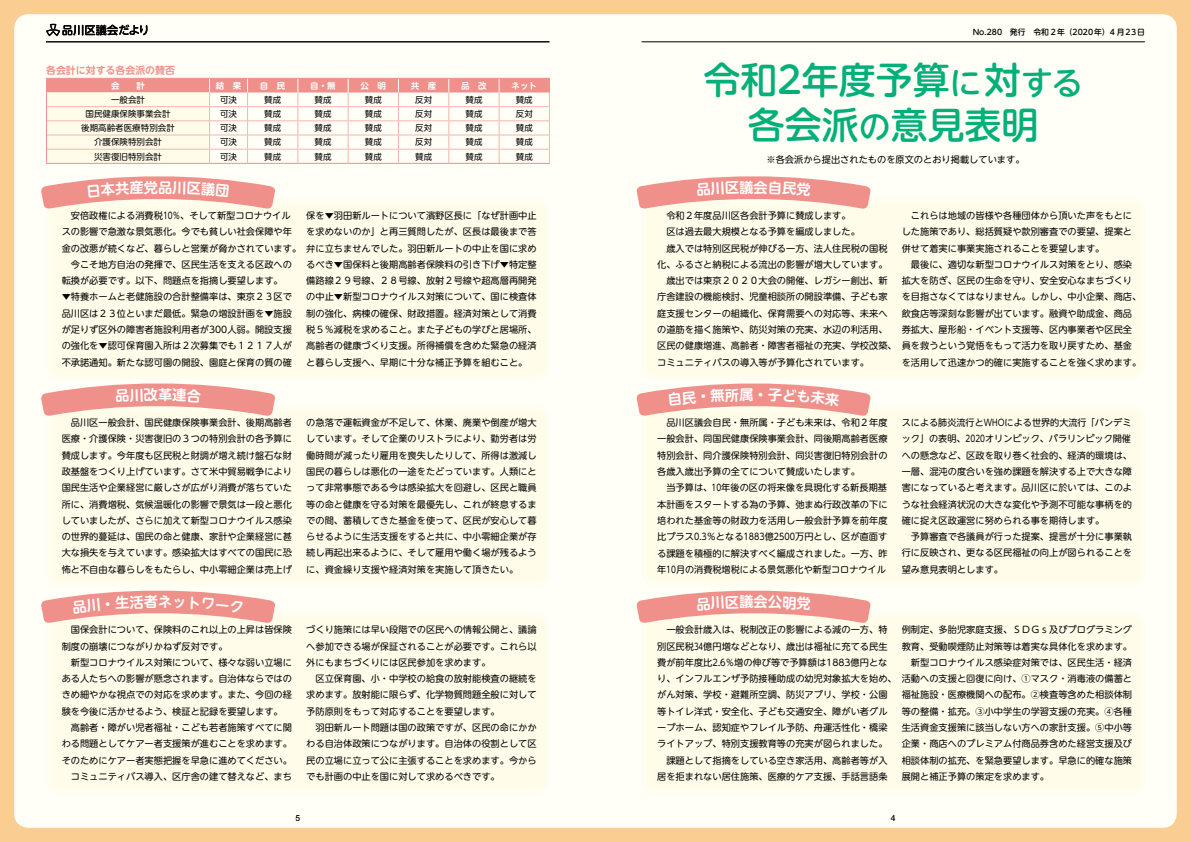
<style>
.page{position:relative;width:1191px;height:842px;background:#facd93}
.page>*{position:absolute;margin:0;border:0;box-sizing:border-box;transform-origin:0 0}
.t1{font:500 36.9px/44.6px "UD Shin M Go Pro";color:#04af7a;text-align:center}
.t2{font:700 14.2px "UD Shin M Go Pro De";color:#fff}
.t3{font:700 9.9px "UD Shin M Go Pro De";color:#f0908a}
.t4{font:9.2px/16.3px "UD Shin M Go Pro";color:#000}
.t5{font:8.5px "UD Shin M Go Pro";color:#000}
.t6{font:700 8.5px "UD Shin M Go Pro De";color:#fff}
.t7{font:500 8.5px "Helvetica Neue LT Std";color:#000}
.t8{font:500 7.8px "UD Shin M Go Pro";color:#000}
.s1{font-size:31.9px}
</style>
<div class="page">
<div style="left:14px;top:14px;width:1162px;height:814px;background:#fffef7;border-radius:14px"></div>
<hr style="left:641px;top:41px;width:503px;height:1px;background:#000">
<hr style="left:46px;top:41px;width:503px;height:1px;background:#000">
<svg style="left:46px;top:24px;width:101px;height:12px"></svg>
<hr style="left:46px;top:163px;width:163px;height:1px;background:#f0908a">
<hr style="left:209px;top:163px;width:38px;height:1px;background:#f0908a">
<hr style="left:247px;top:163px;width:51px;height:1px;background:#f0908a">
<hr style="left:298px;top:163px;width:50px;height:1px;background:#f0908a">
<hr style="left:348px;top:163px;width:50px;height:1px;background:#f0908a">
<hr style="left:398px;top:163px;width:51px;height:1px;background:#f0908a">
<hr style="left:449px;top:163px;width:50px;height:1px;background:#f0908a">
<hr style="left:499px;top:163px;width:51px;height:1px;background:#f0908a">
<svg style="left:46px;top:78px;width:504px;height:85px"></svg>
<div style="left:46px;top:198px;width:503px;height:181px;background:#fffdea;border-radius:14px"></div>
<div style="left:641px;top:198px;width:503px;height:181px;background:#fffdea;border-radius:14px"></div>
<div style="left:46px;top:405px;width:503px;height:182px;background:#fffdea;border-radius:14px"></div>
<div style="left:641px;top:405px;width:503px;height:182px;background:#fffdea;border-radius:14px"></div>
<div style="left:46px;top:612px;width:503px;height:182px;background:#fffdea;border-radius:14px"></div>
<div style="left:641px;top:612px;width:503px;height:182px;background:#fffdea;border-radius:14px"></div>
<svg style="left:41px;top:176px;width:235px;height:33px"></svg>
<svg style="left:636px;top:176px;width:235px;height:33px"></svg>
<svg style="left:41px;top:383px;width:234px;height:34px"></svg>
<svg style="left:636px;top:383px;width:235px;height:34px"></svg>
<svg style="left:41px;top:590px;width:235px;height:34px"></svg>
<svg style="left:636px;top:590px;width:235px;height:34px"></svg>
<p class="t3" style="left:46px;top:62px;width:130px">各会計に対する各会派の賛否</p>
<p class="t6" style="left:111px;top:79px;width:36px">会　　計</p>
<p class="t6" style="left:216px;top:78px;width:27px">結　果</p>
<p class="t6" style="left:260px;top:78px;width:27px">自　民</p>
<p class="t6" style="left:310px;top:78px;width:27px">自・無</p>
<p class="t6" style="left:360px;top:78px;width:27px">公　明</p>
<p class="t6" style="left:411px;top:78px;width:27px">共　産</p>
<p class="t6" style="left:461px;top:78px;width:27px">品　改</p>
<p class="t6" style="left:511px;top:78px;width:27px">ネット</p>
<p class="t5" style="left:111px;top:92px;width:36px">一般会計</p>
<p class="t5" style="left:220px;top:92px;width:19px">可決</p>
<p class="t5" style="left:264px;top:92px;width:19px">賛成</p>
<p class="t5" style="left:314px;top:92px;width:19px">賛成</p>
<p class="t5" style="left:365px;top:92px;width:19px">賛成</p>
<p class="t5" style="left:415px;top:92px;width:19px">反対</p>
<p class="t5" style="left:465px;top:92px;width:19px">賛成</p>
<p class="t5" style="left:516px;top:92px;width:19px">賛成</p>
<p class="t5" style="left:85px;top:107px;width:87px">国民健康保険事業会計</p>
<p class="t5" style="left:220px;top:107px;width:19px">可決</p>
<p class="t5" style="left:264px;top:107px;width:19px">賛成</p>
<p class="t5" style="left:314px;top:107px;width:19px">賛成</p>
<p class="t5" style="left:365px;top:107px;width:19px">賛成</p>
<p class="t5" style="left:415px;top:107px;width:19px">反対</p>
<p class="t5" style="left:465px;top:107px;width:19px">賛成</p>
<p class="t5" style="left:516px;top:107px;width:19px">反対</p>
<p class="t5" style="left:81px;top:121px;width:95px">後期高齢者医療特別会計</p>
<p class="t5" style="left:220px;top:121px;width:19px">可決</p>
<p class="t5" style="left:264px;top:121px;width:19px">賛成</p>
<p class="t5" style="left:314px;top:121px;width:19px">賛成</p>
<p class="t5" style="left:365px;top:121px;width:19px">賛成</p>
<p class="t5" style="left:415px;top:121px;width:19px">反対</p>
<p class="t5" style="left:465px;top:121px;width:19px">賛成</p>
<p class="t5" style="left:516px;top:121px;width:19px">賛成</p>
<p class="t5" style="left:94px;top:135px;width:70px">介護保険特別会計</p>
<p class="t5" style="left:220px;top:135px;width:19px">可決</p>
<p class="t5" style="left:264px;top:135px;width:19px">賛成</p>
<p class="t5" style="left:314px;top:135px;width:19px">賛成</p>
<p class="t5" style="left:365px;top:135px;width:19px">賛成</p>
<p class="t5" style="left:415px;top:135px;width:19px">反対</p>
<p class="t5" style="left:465px;top:135px;width:19px">賛成</p>
<p class="t5" style="left:516px;top:135px;width:19px">賛成</p>
<p class="t5" style="left:94px;top:149px;width:70px">災害復旧特別会計</p>
<p class="t5" style="left:220px;top:149px;width:19px">可決</p>
<p class="t5" style="left:264px;top:149px;width:19px">賛成</p>
<p class="t5" style="left:314px;top:149px;width:19px">賛成</p>
<p class="t5" style="left:365px;top:149px;width:19px">賛成</p>
<p class="t5" style="left:415px;top:149px;width:19px">賛成</p>
<p class="t5" style="left:465px;top:149px;width:19px">賛成</p>
<p class="t5" style="left:516px;top:149px;width:19px">賛成</p>
<h2 class="t2" style="left:144px;top:176px;width:30px">党品</h2>
<p class="t4" style="left:62px;top:207px;width:241px">　安倍政権による消費税10％、そして新型コロナウイルスの影響で急激な景気悪化。今でも貧しい社会保障や年金の改悪が続くなど、暮らしと営業が脅かされています。　今こそ地方自治の発揮で、区民生活を支える区政への転換が必要です。以下、問題点を指摘し要望します。</p>
<p class="t4" style="left:62px;top:288px;width:232px;text-align:justify">▼特養ホームと老健施設の合計整備率は、東京２３区で品川区は２３位といまだ最低。緊急の増設計画を▼施設が足りず区外の障害者施設利用者が300人弱。開設支援の強化を▼認可保育園入所は２次募集でも１２１７人が不承諾通知。新たな認可園の開設、園庭と保育の質の確</p>
<h2 class="t2" style="left:144px;top:383px;width:30px">改革</h2>
<p class="t4" style="left:306px;top:207px;width:232px;text-align:justify">保を▼羽田新ルートについて濱野区長に「なぜ計画中止を求めないのか」と再三質問したが、区長は最後まで答弁に立ちませんでした。羽田新ルートの中止を国に求めるべき▼国保料と後期高齢者保険料の引き下げ▼特定整備路線２９号線、２８号線、放射２号線や超高層再開発の中止▼新型コロナウイルス対策について、国に検査体制の強化、病棟の確保、財政措置。経済対策として消費税５％減税を求めること。また子どもの学びと居場所、高齢者の健康づくり支援。所得補償を含めた緊急の経済と暮らし支援へ、早期に十分な補正予算を組むこと。</p>
<p class="t4" style="left:62px;top:414px;width:232px;text-align:justify">　品川区一般会計、国民健康保険事業会計、後期高齢者医療・介護保険・災害復旧の３つの特別会計の各予算に賛成します。今年度も区民税と財調が増え続け盤石な財政基盤をつくり上げています。さて米中貿易戦争により国民生活や企業経営に厳しさが広がり消費が落ちていた所に、消費増税、気候温暖化の影響で景気は一段と悪化していましたが、さらに加えて新型コロナウイルス感染の世界的蔓延は、国民の命と健康、家計や企業経営に甚大な損失を与えています。感染拡大はすべての国民に恐怖と不自由な暮らしをもたらし、中小零細企業は売上げ</p>
<p class="t4" style="left:306px;top:414px;width:232px;text-align:justify">の急落で運転資金が不足して、休業、廃業や倒産が増大しています。そして企業のリストラにより、勤労者は労働時間が減ったり雇用を喪失したりして、所得は激減し国民の暮らしは悪化の一途をたどっています。人類にとって非常事態である今は感染拡大を回避し、区民と職員等の命と健康を守る対策を最優先し、これが終息するまでの間、蓄積してきた基金を使って、区民が安心して暮らせるように生活支援をすると共に、中小零細企業が存続し再起出来るように、そして雇用や働く場が残るように、資金繰り支援や経済対策を実施して頂きたい。</p>
<h2 class="t2" style="left:144px;top:590px;width:30px">者ネ</h2>
<p class="t4" style="left:62px;top:621px;width:232px">　国保会計について、保険料のこれ以上の上昇は皆保険制度の崩壊につながりかねず反対です。<br>　新型コロナウイルス対策について、様々な弱い立場にある人たちへの影響が懸念されます。自治体ならではのきめ細やかな視点での対応を求めます。また、今回の経験を今後に活かせるよう、検証と記録を要望します。　高齢者・障がい児者福祉・こども若者施策すべてに関わる問題としてケアー者支援策が進むことを求めます。そのためにケアー者実態把握を早急に進めてください。　コミュニティバス導入、区庁舎の建て替えなど、まち</p>
<p class="t4" style="left:306px;top:621px;width:232px">づくり施策には早い段階での区民への情報公開と、議論へ参加できる場が保証されることが必要です。これら以外にもまちづくりには区民参加を求めます。<br>　区立保育園、小・中学校の給食の放射能検査の継続を求めます。放射能に限らず、化学物質問題全般に対して予防原則をもって対応することを要望します。<br>　羽田新ルート問題は国の政策ですが、区民の命にかかわる自治体政策につながります。自治体の役割として区民の立場に立って公に主張することを求めます。今からでも計画の中止を国に対して求めるべきです。</p>
<p class="t8" style="left:972px;top:25px;width:174px">No.280　発行　令和 2年（2020年）4 月23日</p>
<h1 class="t1" style="left:703px;top:56px;width:381px">令和2年度予算<span class="s1">に</span>対<span class="s1">する</span>各会派<span class="s1">の</span>意見表明</h1>
<p class="t4" style="left:766px;top:151px;width:259px">※各会派から提出されたものを原文のとおり掲載しています。</p>
<h2 class="t2" style="left:739px;top:176px;width:30px">議会</h2>
<p class="t4" style="left:657px;top:207px;width:241px">　令和２年度品川区各会計予算に賛成します。<br>　区は過去最大規模となる予算を編成しました。<br>　歳入では特別区民税が伸びる一方、法人住民税の国税化、ふるさと納税による流出の影響が増大しています。　歳出では東京２０２０大会の開催、レガシー創出、新庁舎建設の機能検討、児童相談所の開設準備、子ども家庭支援センターの組織化、保育需要への対応等、未来への道筋を描く施策や、防災対策の充実、水辺の利活用、区民の健康増進、高齢者・障害者福祉の充実、学校改築、コミュニティバスの導入等が予算化されています。</p>
<p class="t4" style="left:901px;top:207px;width:241px">　これらは地域の皆様や各種団体から頂いた声をもとにした施策であり、総括質疑や款別審査での要望、提案と併せて着実に事業実施されることを要望します。<br>　最後に、適切な新型コロナウイルス対策をとり、感染拡大を防ぎ、区民の生命を守り、安全安心なまちづくりを目指さなくてはなりません。しかし、中小企業、商店、飲食店等深刻な影響が出ています。融資や助成金、商品券拡大、屋形船・イベント支援等、区内事業者や区民全員を救うという覚悟をもって活力を取り戻すため、基金を活用して迅速かつ的確に実施することを強く求めます。</p>
<h2 class="t2" style="left:739px;top:383px;width:30px">属・</h2>
<p class="t4" style="left:657px;top:414px;width:232px">　品川区議会自民・無所属・子ども未来は、令和２年度一般会計、同国民健康保険事業会計、同後期高齢者医療特別会計、同介護保険特別会計、同災害復旧特別会計の各歳入歳出予算の全てについて賛成いたします。<br>　当予算は、10年後の区の将来像を具現化する新長期基本計画をスタートする為の予算、弛まぬ行政改革の下に培われた基金等の財政力を活用し一般会計予算を前年度比プラス0.3％となる1883億2500万円とし、区が直面する課題を積極的に解決すべく編成されました。一方、昨年10月の消費税増税による景気悪化や新型コロナウイル</p>
<p class="t4" style="left:901px;top:414px;width:232px">スによる肺炎流行とWHOによる世界的大流行「パンデミック」の表明、2020オリンピック、パラリンピック開催への懸念など、区政を取り巻く社会的、経済的環境は、一層、混沌の度合いを強め課題を解決する上で大きな障害になっていると考えます。品川区に於いては、このような社会経済状況の大きな変化や予測不可能な事柄を的確に捉え区政運営に努められる事を期待します。<br>　予算審査で各議員が行った提案、提言が十分に事業執行に反映され、更なる区民福祉の向上が図られることを望み意見表明とします。</p>
<h2 class="t2" style="left:739px;top:590px;width:30px">議会</h2>
<p class="t4" style="left:657px;top:621px;width:241px">　一般会計歳入は、税制改正の影響による減の一方、特別区民税34億円増などとなり、歳出は福祉に充てる民生費が前年度比2.6％増の伸び等で予算額は1883億円となり、インフルエンザ予防接種助成の幼児対象拡大を始め、がん対策、学校・避難所空調、防災アプリ、学校・公園等トイレ洋式・安全化、子ども交通安全、障がい者グループホーム、認知症やフレイル予防、舟運活性化・橋梁ライトアップ、特別支援教育等の充実が図られました。　課題として指摘をしている空き家活用、高齢者等が入居を拒まれない居住施策、医療的ケア支援、手話言語条</p>
<p class="t4" style="left:901px;top:621px;width:232px;text-align:justify">例制定、多胎児家庭支援、ＳＤＧｓ及びプログラミング教育、受動喫煙防止対策等は着実な具体化を求めます。　新型コロナウイルス感染症対策では、区民生活・経済活動への支援と回復に向け、①マスク・消毒液の備蓄と福祉施設・医療機関への配布。②検査等含めた相談体制等の整備・拡充。③小中学生の学習支援の充実。④各種生活資金支援策に該当しない方への家計支援。⑤中小等企業・商店へのプレミアム付商品券含めた経営支援及び相談体制の拡充、を緊急要望します。早急に的確な施策展開と補正予算の策定を求めます。</p>
<p class="t7" style="left:295px;top:813px;width:6px">5</p>
<p class="t7" style="left:891px;top:813px;width:6px">4</p>
</div>
